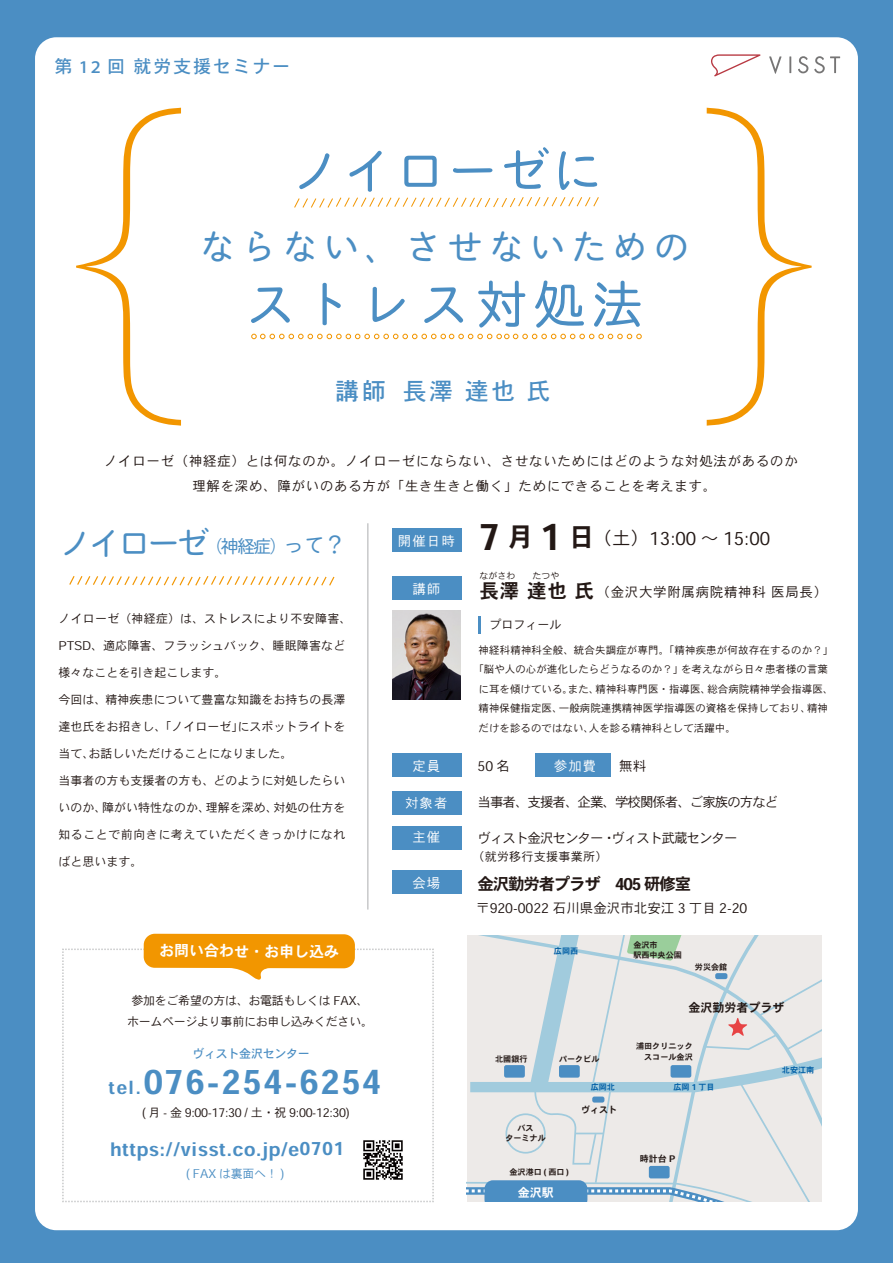
<style>
.page{position:relative;width:893px;height:1263px;background:#4b8ec3}
.page>*{position:absolute;margin:0;border:0;box-sizing:border-box;transform-origin:0 0}
.t1{font:52.5px "TB Chibi R Go Plus K Pro";letter-spacing:.1em;color:#4b8ec3}
.t2{font:37.5px "TB Chibi R Go Plus K Pro";letter-spacing:.1em;color:#4b8ec3}
.t3{font:36px "Heisei Kaku Go Std W7";color:#231815}
.t4{font:34.5px "TB Chibi R Go Plus K Pro";letter-spacing:-.15em;color:#4b8ec3}
.t5{font:33.3px "Heisei Kaku Go Std W7";letter-spacing:.05em;color:#4b8ec3}
.t6{font:24px "Heisei Kaku Go Std W5";color:#4b8ec3}
.t7{font:22.5px "TB Chibi R Go Plus K Pro";color:#4b8ec3}
.t8{font:19.5px "Heisei Kaku Go Std W7";color:#231815}
.t9{font:18px "Heisei Kaku Go Std W7";letter-spacing:.05em;color:#4b8ec3}
.t10{font:18px "Heisei Kaku Go Std W3";color:#231815}
.t11{font:18px "Heisei Kaku Go Std W5";letter-spacing:.1em;color:#4b8ec3}
.t12{font:18px "TB Chibi R Go Plus K Pro";color:#4b8ec3}
.t13{font:16.5px "Heisei Kaku Go Std W7";letter-spacing:-.075em;color:#231815}
.t14{font:15px "Heisei Kaku Go Std W7";color:#fff}
.t15{font:13.5px/25.5px "Heisei Kaku Go Std W3";letter-spacing:.05em;color:#231815;text-align:center}
.t16{font:13.5px "Heisei Kaku Go Std W3";letter-spacing:-.075em;color:#231815}
.t17{font:13.5px "Heisei Kaku Go Std W3";color:#231815}
.t18{font:13.5px "Heisei Kaku Go Std W3";letter-spacing:.075em;color:#fff}
.t19{font:12px "Heisei Kaku Go Std W3";color:#231815}
.t20{font:12px/21px "Heisei Kaku Go Std W3";letter-spacing:-.025em;color:#231815;text-align:center}
.t21{font:12px "Heisei Kaku Go Std W3";letter-spacing:.025em;color:#231815}
.t22{font:12px "Heisei Kaku Go Std W3";letter-spacing:.04em;color:#231815}
.t23{font:12px "Heisei Kaku Go Std W5";letter-spacing:-.025em;color:#4b8ec3}
.t24{font:12px "Heisei Kaku Go Std W3";letter-spacing:-.025em;color:#4b8ec3}
.t25{font:12px "Heisei Kaku Go Std W7";color:#231815}
.t26{font:12px "Heisei Kaku Go Std W7";color:#fff}
.t27{font:10.5px "Heisei Kaku Go Std W3";color:#231815}
.t28{font:9px "Heisei Kaku Go Std W7";color:#231815}
.t29{font:9px "Heisei Kaku Go Std W3";color:#231815}
.t30{font:8.1px/10.4px "Heisei Kaku Go Std W7";color:#231815;text-align:center}
.t31{font:8.1px "Heisei Kaku Go Std W7";color:#005ea5}
.s1{font-size:17.55px}
.s2{font-size:27px}
.s3{font-size:18.45px}
</style>
<div class="page">
<div style="left:35px;top:37px;width:823px;height:1193px;background:#fff;border-radius:21px"></div>
<div style="left:392px;top:528px;width:69px;height:24px;background:#4b8ec3"></div>
<div style="left:392px;top:576px;width:69px;height:24px;background:#4b8ec3"></div>
<div style="left:392px;top:753px;width:69px;height:24px;background:#4b8ec3"></div>
<div style="left:392px;top:791px;width:69px;height:23px;background:#4b8ec3"></div>
<div style="left:392px;top:826px;width:69px;height:24px;background:#4b8ec3"></div>
<div style="left:392px;top:870px;width:69px;height:24px;background:#4b8ec3"></div>
<div style="left:535px;top:753px;width:76px;height:24px;background:#4b8ec3"></div>
<svg style="left:69px;top:576px;width:266px;height:10px"></svg>
<svg style="left:76px;top:108px;width:105px;height:318px"></svg>
<svg style="left:707px;top:108px;width:105px;height:318px"></svg>
<svg style="left:711px;top:54px;width:49px;height:22px"></svg>
<svg style="left:814px;top:56px;width:26px;height:17px"></svg>
<svg style="left:798px;top:56px;width:10px;height:17px"></svg>
<svg style="left:789px;top:56px;width:2px;height:17px"></svg>
<svg style="left:769px;top:56px;width:12px;height:18px"></svg>
<hr style="left:478px;top:616px;width:3px;height:17px;background:#4b8ec3">
<hr style="left:367px;top:523px;width:2px;height:386px;background:#c8c9ca">
<svg style="left:62px;top:934px;width:372px;height:269px"></svg>
<svg style="left:294px;top:197px;width:305px;height:11px"></svg>
<svg style="left:251px;top:334px;width:391px;height:5px"></svg>
<img style="left:393px;top:610px;width:68px;height:89px">
<img style="left:358px;top:1134px;width:51px;height:51px">
<svg style="left:467px;top:936px;width:354px;height:265px;background:#dce2e4"></svg>
<h3 class="t11" style="left:55px;top:56px;width:237px">第 12 回 就労支援セミナー</h3>
<h1 class="t1" style="left:290px;top:126px;width:315px">ノイローゼに</h1>
<h2 class="t2" style="left:199px;top:215px;width:493px">ならない、させないための</h2>
<h1 class="t1" style="left:244px;top:260px;width:400px">ストレス対処法</h1>
<h3 class="t6" style="left:335px;top:377px;width:217px">講師 長澤 達也 氏</h3>
<p class="t15" style="left:104px;top:448px;width:695px">ノイローゼ（神経症）とは何なのか。ノイローゼにならない、させないためにはどのような対処法があるのか理解を深め、障がいのある方が「生き生きと働く」ためにできることを考えます。</p>
<h3 class="t4" style="left:58px;top:514px;width:153px">ノイローゼ</h3>
<h3 class="t12" style="left:205px;top:531px;width:84px">（神経症）</h3>
<h3 class="t7" style="left:283px;top:526px;width:64px">って？</h3>
<p class="t21" style="left:58px;top:611px;width:294px">ノイローゼ（神経症）は、ストレスにより不安障害、</p>
<p class="t19" style="left:58px;top:638px;width:288px">PTSD、適応障害、フラッシュバック、睡眠障害など</p>
<p class="t19" style="left:58px;top:665px;width:169px">様々なことを引き起こします。</p>
<p class="t19" style="left:58px;top:692px;width:288px">今回は、精神疾患について豊富な知識をお持ちの長澤</p>
<p class="t19" style="left:58px;top:719px;width:288px">達也氏をお招きし、「ノイローゼ」にスポットライトを</p>
<p class="t19" style="left:58px;top:746px;width:235px">当て、お話しいただけることになりました。</p>
<p class="t19" style="left:58px;top:773px;width:288px">当事者の方も支援者の方も、どのように対処したらい</p>
<p class="t19" style="left:58px;top:800px;width:288px">いのか、障がい特性なのか、理解を深め、対処の仕方を</p>
<p class="t22" style="left:58px;top:827px;width:289px">知ることで前向きに考えていただくきっかけになれ</p>
<p class="t19" style="left:58px;top:854px;width:85px">ばと思います。</p>
<p class="t14" style="left:160px;top:940px;width:181px;rotate:1deg">お問い合わせ・お申し込み</p>
<p class="t20" style="left:127px;top:990px;width:248px">参加をご希望の方は、お電話もしくは FAX、ホームページより事前にお申し込みください。</p>
<p class="t23" style="left:192px;top:1046px;width:119px">ヴィスト金沢センター</p>
<h3 class="t5" style="left:109px;top:1061px;width:274px"><span class="s1">tel.</span>076-254-6254</h3>
<p class="t20" style="left:142px;top:1102px;width:210px">( 月 - 金 9:00-17:30 / 土・祝 9:00-12:30)</p>
<h3 class="t9" style="left:110px;top:1138px;width:235px">https://visst.co.jp/e0701</h3>
<p class="t24" style="left:186px;top:1166px;width:100px">( FAX は裏面へ！ )</p>
<p class="t18" style="left:398px;top:532px;width:59px">開催日時</p>
<h3 class="t3" style="left:479px;top:515px;width:117px">7<span class="s2">月</span>1<span class="s2">日</span></h3>
<h3 class="t10" style="left:593px;top:526px;width:178px"><span class="s3">（土）</span>13:00 ～ 15:00</h3>
<p class="t18" style="left:412px;top:580px;width:30px">講師</p>
<p class="t29" style="left:479px;top:570px;width:37px">ながさわ</p>
<p class="t29" style="left:532px;top:570px;width:28px">たつや</p>
<h3 class="t8" style="left:479px;top:579px;width:116px">長澤 達也 氏</h3>
<p class="t15" style="left:596px;top:579px;width:232px">（金沢大学附属病院精神科 医局長）</p>
<p class="t19" style="left:489px;top:617px;width:73px">プロフィール</p>
<p class="t27" style="left:479px;top:643px;width:356px">神経科精神科全般、統合失調症が専門。「精神疾患が何故存在するのか？」</p>
<p class="t27" style="left:473px;top:662px;width:356px">「脳や人の心が進化したらどうなるのか？」を考えながら日々患者様の言葉</p>
<p class="t27" style="left:479px;top:682px;width:356px">に耳を傾けている。また、精神科専門医・指導医、総合病院精神学会指導医、</p>
<p class="t27" style="left:479px;top:701px;width:351px">精神保健指定医、一般病院連携精神医学指導医の資格を保持しており、精神</p>
<p class="t27" style="left:479px;top:721px;width:259px">だけを診るのではない、人を診る精神科として活躍中。</p>
<p class="t18" style="left:554px;top:757px;width:44px">参加費</p>
<p class="t15" style="left:619px;top:754px;width:28px">無料</p>
<p class="t18" style="left:412px;top:757px;width:30px">定員</p>
<p class="t18" style="left:405px;top:794px;width:44px">対象者</p>
<p class="t16" style="left:478px;top:793px;width:302px">当事者、支援者、企業、学校関係者、ご家族の方など</p>
<p class="t16" style="left:478px;top:829px;width:261px">ヴィスト金沢センター・ヴィスト武蔵センター</p>
<p class="t15" style="left:478px;top:754px;width:34px">50 名</p>
<p class="t18" style="left:412px;top:828px;width:30px">主催</p>
<p class="t18" style="left:412px;top:874px;width:30px">会場</p>
<h3 class="t13" style="left:478px;top:874px;width:125px">金沢勤労者プラザ</h3>
<p class="t21" style="left:472px;top:849px;width:136px">（就労移行支援事業所）</p>
<h3 class="t13" style="left:615px;top:874px;width:78px">405 研修室</h3>
<p class="t17" style="left:476px;top:899px;width:273px">〒920-0022 石川県金沢市北安江 3 丁目 2-20</p>
<p class="t31" style="left:554px;top:946px;width:26px">広岡西</p>
<p class="t30" style="left:495px;top:1053px;width:34px">北國銀行</p>
<p class="t30" style="left:559px;top:1053px;width:42px">パークビル</p>
<p class="t30" style="left:633px;top:940px;width:50px;text-align:left">金沢市<br>駅西中央公園</p>
<p class="t30" style="left:695px;top:962px;width:34px">労災会館</p>
<p class="t25" style="left:688px;top:1000px;width:98px">金沢勤労者プラザ</p>
<p class="t30" style="left:636px;top:1041px;width:58px;text-align:right">浦田クリニックスコール金沢</p>
<p class="t31" style="left:782px;top:1065px;width:34px">北安江南</p>
<p class="t31" style="left:591px;top:1082px;width:26px">広岡北</p>
<p class="t31" style="left:673px;top:1082px;width:43px">広岡 1 丁目</p>
<p class="t30" style="left:505px;top:1123px;width:42px">バス<br>ターミナル</p>
<p class="t30" style="left:509px;top:1167px;width:61px">金沢港口 ( 西口 )</p>
<p class="t26" style="left:518px;top:1186px;width:37px">金沢駅</p>
<p class="t28" style="left:581px;top:1104px;width:37px">ヴィスト</p>
<p class="t28" style="left:640px;top:1153px;width:37px">時計台 P</p>
</div>
